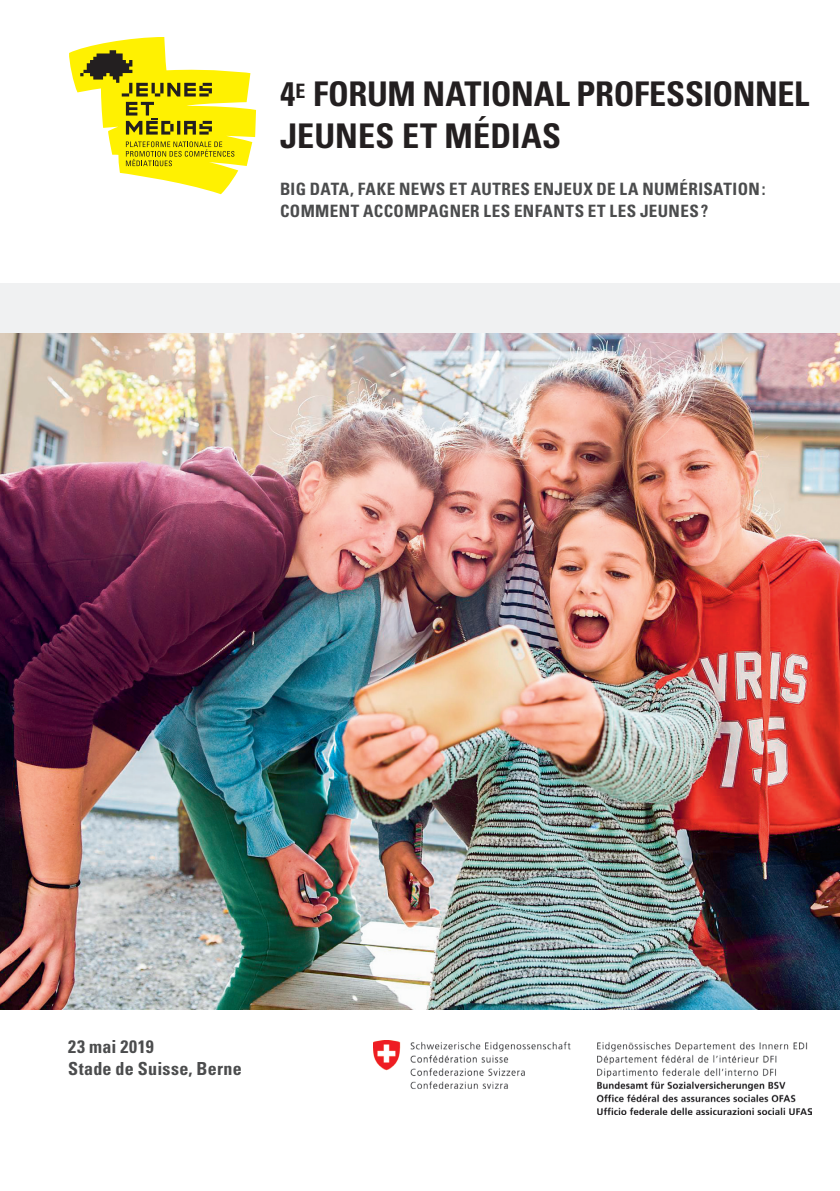
<style>
.page{position:relative;width:840px;height:1191px;background:#fff}
.page>*{position:absolute;margin:0;border:0;box-sizing:border-box;transform-origin:0 0}
.t1{font:700 condensed 34px/42px "Univers LT Std";letter-spacing:-.005em;color:#231f20}
.t2{font:700 condensed 18px/22px "Univers LT Std";letter-spacing:.015em;color:#4b4c4d}
.t3{font:700 condensed 17px/22px "Univers LT Std";letter-spacing:.025em;color:#4b4c4d}
</style>
<div class="page">
<img style="left:0;top:332px;width:839px;height:677px">
<div style="left:0;top:283px;width:839px;height:49px;background:#f0f1f2"></div>
<img style="left:373px;top:1040px;width:438px;height:74px">
<svg style="left:69px;top:37px;width:187px;height:157px"></svg>
<h1 class="t1" style="left:280px;top:73px;width:530px">4<sup>E</sup> FORUM NATIONAL PROFESSIONNEL<br>JEUNES ET MÉDIAS</h1>
<h2 class="t3" style="left:280px;top:178px;width:487px">BIG DATA, FAKE NEWS ET AUTRES ENJEUX DE LA NUMÉRISATION :<br>COMMENT ACCOMPAGNER LES ENFANTS ET LES JEUNES ?</h2>
<p class="t2" style="left:68px;top:1036px;width:175px">23 mai 2019<br>Stade de Suisse, Berne</p>
</div>
